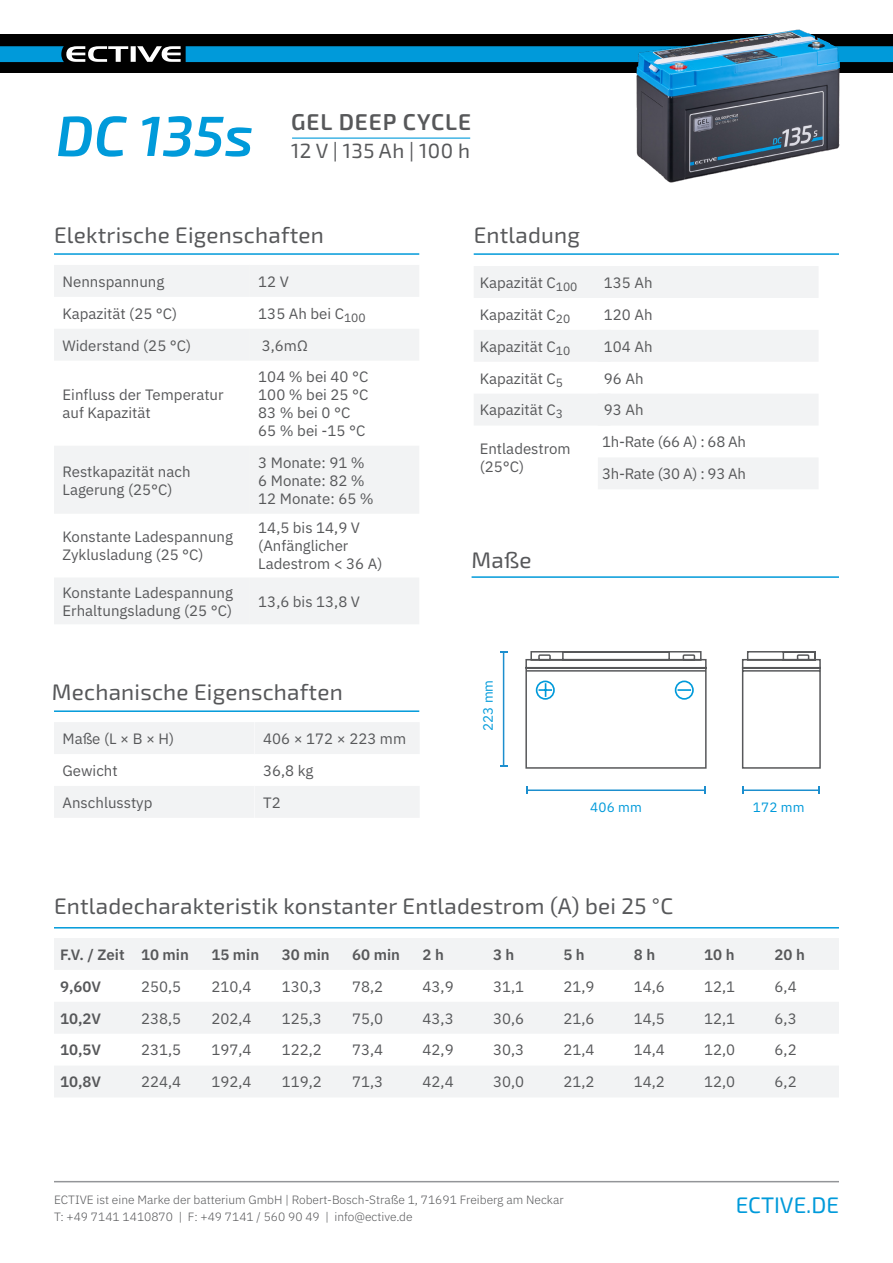
<style>
.page{position:relative;width:893px;height:1263px;background:#fff}
.page>*{position:absolute;margin:0;border:0;box-sizing:border-box;transform-origin:0 0}
.t1{font:italic 600 56.7px "Exo 2";color:#009ada}
.t2{font:600 22.95px "Exo 2";letter-spacing:.04em;color:#57585a}
.t3{font:22.5px "Exo 2";letter-spacing:.01em;color:#57585a}
.t4{font:22.5px "Exo 2";color:#009ada}
.t5{font:20.55px "Exo 2";letter-spacing:.03em;color:#57585a}
.t6{font:15px/32px "IBM Plex Sans";color:#57585a}
.t7{font:600 15px "IBM Plex Sans";color:#57585a}
.t8{font:15px "IBM Plex Sans";letter-spacing:-.02em;color:#57585a}
.t9{font:13.5px "IBM Plex Sans";letter-spacing:.01em;color:#009ada}
.t10{font:300 12px/16.5px "IBM Plex Sans";color:#57585a}
</style>
<div class="page">
<div style="left:0;top:35px;width:893px;height:38px;background:#000"></div>
<svg style="left:0;top:46px;width:181px;height:16px"></svg>
<div style="left:186px;top:46px;width:707px;height:16px;background:#009ada"></div>
<hr style="left:54px;top:1181px;width:785px;height:1px;background:#939598">
<svg style="left:54px;top:265px;width:196px;height:359px"></svg>
<hr style="left:54px;top:253px;width:365px;height:2px;background:#009ada">
<hr style="left:54px;top:927px;width:785px;height:1px;background:#009ada">
<hr style="left:472px;top:576px;width:367px;height:2px;background:#009ada">
<hr style="left:54px;top:710px;width:365px;height:2px;background:#009ada">
<hr style="left:474px;top:253px;width:365px;height:2px;background:#009ada">
<svg style="left:474px;top:266px;width:124px;height:159px"></svg>
<svg style="left:250px;top:265px;width:169px;height:359px"></svg>
<svg style="left:54px;top:722px;width:365px;height:96px"></svg>
<hr style="left:292px;top:138px;width:178px;height:1px;background:#009ada">
<svg style="left:598px;top:266px;width:220px;height:223px;fill:#f2f3f4"></svg>
<svg style="left:54px;top:938px;width:785px;height:159px;fill:#f2f3f4"></svg>
<img style="left:636px;top:29px;width:203px;height:154px">
<hr style="left:527px;top:789px;width:178px;height:2px;background:#1c8ece">
<svg style="left:741px;top:651px;width:80px;height:118px"></svg>
<hr style="left:743px;top:789px;width:76px;height:2px;background:#1c8ece">
<hr style="left:503px;top:652px;width:1px;height:114px;background:#1c8ece">
<svg style="left:525px;top:651px;width:182px;height:118px"></svg>
<p class="t1" style="left:56px;top:102px;width:199px">DC 135s</p>
<p class="t2" style="left:291px;top:108px;width:181px">GEL DEEP CYCLE</p>
<p class="t5" style="left:291px;top:138px;width:181px">12 V | 135 Ah | 100 h</p>
<h3 class="t3" style="left:54px;top:222px;width:271px">Elektrische Eigenschaften</h3>
<p class="t6" style="left:63px;top:264px;width:130px">Nennspannung<br>Kapazität (25 °C)<br>Widerstand (25 °C)</p>
<p class="t6" style="left:63px;top:384px;width:163px;line-height:18px">Einfluss der Temperatur auf Kapazität</p>
<p class="t6" style="left:63px;top:461px;width:130px;line-height:18px">Restkapazität nach<br>Lagerung (25°C)</p>
<p class="t6" style="left:63px;top:527px;width:172px;line-height:18px">Konstante Ladespannung<br>Zyklusladung (25 °C)</p>
<p class="t6" style="left:63px;top:582px;width:172px;line-height:18px">Konstante Ladespannung<br>Erhaltungsladung (25 °C)</p>
<p class="t6" style="left:258px;top:264px;width:32px">12 V</p>
<p class="t6" style="left:258px;top:296px;width:109px">135 Ah bei C<sub>100</sub></p>
<p class="t6" style="left:262px;top:328px;width:47px">3,6mΩ</p>
<p class="t6" style="left:258px;top:359px;width:112px">104 % bei 40 °C</p>
<p class="t6" style="left:258px;top:377px;width:112px">100 % bei 25 °C</p>
<p class="t6" style="left:258px;top:395px;width:94px">83 % bei 0 °C</p>
<p class="t6" style="left:258px;top:413px;width:109px">65 % bei -15 °C</p>
<p class="t6" style="left:258px;top:445px;width:108px">3 Monate: 91 %</p>
<p class="t6" style="left:258px;top:463px;width:108px">6 Monate: 82 %</p>
<p class="t6" style="left:258px;top:481px;width:117px">12 Monate: 65 %</p>
<p class="t6" style="left:258px;top:518px;width:126px;line-height:18px">14,5 bis 14,9 V (Anfänglicher<br>Ladestrom &lt; 36 A)</p>
<p class="t6" style="left:258px;top:584px;width:103px">13,6 bis 13,8 V</p>
<h3 class="t3" style="left:52px;top:679px;width:292px">Mechanische Eigenschaften</h3>
<p class="t6" style="left:63px;top:721px;width:113px">Maße (L × B × H)<br>Gewicht<br>Anschlusstyp</p>
<p class="t6" style="left:263px;top:721px;width:144px">406 × 172 × 223 mm</p>
<p class="t6" style="left:263px;top:753px;width:52px">36,8 kg</p>
<p class="t6" style="left:263px;top:785px;width:19px">T2</p>
<h3 class="t3" style="left:474px;top:221px;width:108px">Entladung</h3>
<p class="t6" style="left:480px;top:265px;width:99px">Kapazität C<sub>100<br></sub>Kapazität C<sub>20<br></sub>Kapazität C<sub>10<br></sub>Kapazität C<sub>5<br></sub>Kapazität C<sub>3</sub></p>
<p class="t6" style="left:480px;top:439px;width:92px;line-height:18px">Entladestrom (25°C)</p>
<p class="t6" style="left:604px;top:265px;width:50px">135 Ah</p>
<p class="t6" style="left:604px;top:297px;width:50px">120 Ah</p>
<p class="t6" style="left:604px;top:329px;width:50px">104 Ah</p>
<p class="t6" style="left:604px;top:361px;width:41px">96 Ah</p>
<p class="t6" style="left:604px;top:393px;width:41px">93 Ah</p>
<p class="t8" style="left:602px;top:431px;width:145px">1h-Rate (66 A) : 68 Ah</p>
<p class="t8" style="left:602px;top:462px;width:145px">3h-Rate (30 A) : 93 Ah</p>
<h3 class="t3" style="left:472px;top:546px;width:62px">Maße</h3>
<p class="t9" style="left:478px;top:731px;width:53px;rotate:-90deg">223 mm</p>
<p class="t9" style="left:590px;top:797px;width:53px">406 mm</p>
<p class="t9" style="left:753px;top:797px;width:53px">172 mm</p>
<h3 class="t3" style="left:54px;top:893px;width:621px">Entladecharakteristik konstanter Entladestrom (A) bei 25 °C</h3>
<p class="t7" style="left:60px;top:943px;width:66px">F.V. / Zeit</p>
<p class="t7" style="left:141px;top:943px;width:49px">10 min</p>
<p class="t7" style="left:211px;top:943px;width:49px">15 min</p>
<p class="t7" style="left:282px;top:943px;width:49px">30 min</p>
<p class="t7" style="left:352px;top:943px;width:49px">60 min</p>
<p class="t7" style="left:423px;top:943px;width:23px">2 h</p>
<p class="t7" style="left:493px;top:943px;width:23px">3 h</p>
<p class="t7" style="left:563px;top:943px;width:23px">5 h</p>
<p class="t7" style="left:634px;top:943px;width:23px">8 h</p>
<p class="t7" style="left:704px;top:943px;width:32px">10 h</p>
<p class="t7" style="left:775px;top:943px;width:32px">20 h</p>
<p class="t7" style="left:60px;top:974px;width:43px">9,60V</p>
<p class="t6" style="left:141px;top:969px;width:42px">250,5</p>
<p class="t6" style="left:211px;top:969px;width:42px">210,4</p>
<p class="t6" style="left:282px;top:969px;width:42px">130,3</p>
<p class="t6" style="left:352px;top:969px;width:33px">78,2</p>
<p class="t6" style="left:423px;top:969px;width:33px">43,9</p>
<p class="t6" style="left:493px;top:969px;width:33px">31,1</p>
<p class="t6" style="left:563px;top:969px;width:33px">21,9</p>
<p class="t6" style="left:634px;top:969px;width:33px">14,6</p>
<p class="t6" style="left:704px;top:969px;width:33px">12,1</p>
<p class="t6" style="left:775px;top:969px;width:24px">6,4</p>
<p class="t7" style="left:60px;top:1006px;width:43px">10,2V</p>
<p class="t6" style="left:141px;top:1001px;width:42px">238,5</p>
<p class="t6" style="left:211px;top:1001px;width:42px">202,4</p>
<p class="t6" style="left:282px;top:1001px;width:42px">125,3</p>
<p class="t6" style="left:352px;top:1001px;width:33px">75,0</p>
<p class="t6" style="left:423px;top:1001px;width:33px">43,3</p>
<p class="t6" style="left:493px;top:1001px;width:33px">30,6</p>
<p class="t6" style="left:563px;top:1001px;width:33px">21,6</p>
<p class="t6" style="left:634px;top:1001px;width:33px">14,5</p>
<p class="t6" style="left:704px;top:1001px;width:33px">12,1</p>
<p class="t6" style="left:775px;top:1001px;width:24px">6,3</p>
<p class="t7" style="left:60px;top:1038px;width:43px">10,5V</p>
<p class="t6" style="left:141px;top:1033px;width:42px">231,5</p>
<p class="t6" style="left:211px;top:1033px;width:42px">197,4</p>
<p class="t6" style="left:282px;top:1033px;width:42px">122,2</p>
<p class="t6" style="left:352px;top:1033px;width:33px">73,4</p>
<p class="t6" style="left:423px;top:1033px;width:33px">42,9</p>
<p class="t6" style="left:493px;top:1033px;width:33px">30,3</p>
<p class="t6" style="left:563px;top:1033px;width:33px">21,4</p>
<p class="t6" style="left:634px;top:1033px;width:33px">14,4</p>
<p class="t6" style="left:704px;top:1033px;width:33px">12,0</p>
<p class="t6" style="left:775px;top:1033px;width:24px">6,2</p>
<p class="t7" style="left:60px;top:1070px;width:43px">10,8V</p>
<p class="t6" style="left:141px;top:1065px;width:42px">224,4</p>
<p class="t6" style="left:211px;top:1065px;width:42px">192,4</p>
<p class="t6" style="left:282px;top:1065px;width:42px">119,2</p>
<p class="t6" style="left:352px;top:1065px;width:33px">71,3</p>
<p class="t6" style="left:423px;top:1065px;width:33px">42,4</p>
<p class="t6" style="left:493px;top:1065px;width:33px">30,0</p>
<p class="t6" style="left:563px;top:1065px;width:33px">21,2</p>
<p class="t6" style="left:634px;top:1065px;width:33px">14,2</p>
<p class="t6" style="left:704px;top:1065px;width:33px">12,0</p>
<p class="t6" style="left:775px;top:1065px;width:24px">6,2</p>
<p class="t10" style="left:54px;top:1191px;width:511px">ECTIVE ist eine Marke der batterium GmbH | Robert-Bosch-Straße 1, 71691 Freiberg am Neckar<br>T: +49 7141 1410870 | F: +49 7141 / 560 90 49 | info@ective.de</p>
<h3 class="t4" style="left:736px;top:1192px;width:105px">ECTIVE.DE</h3>
</div>
